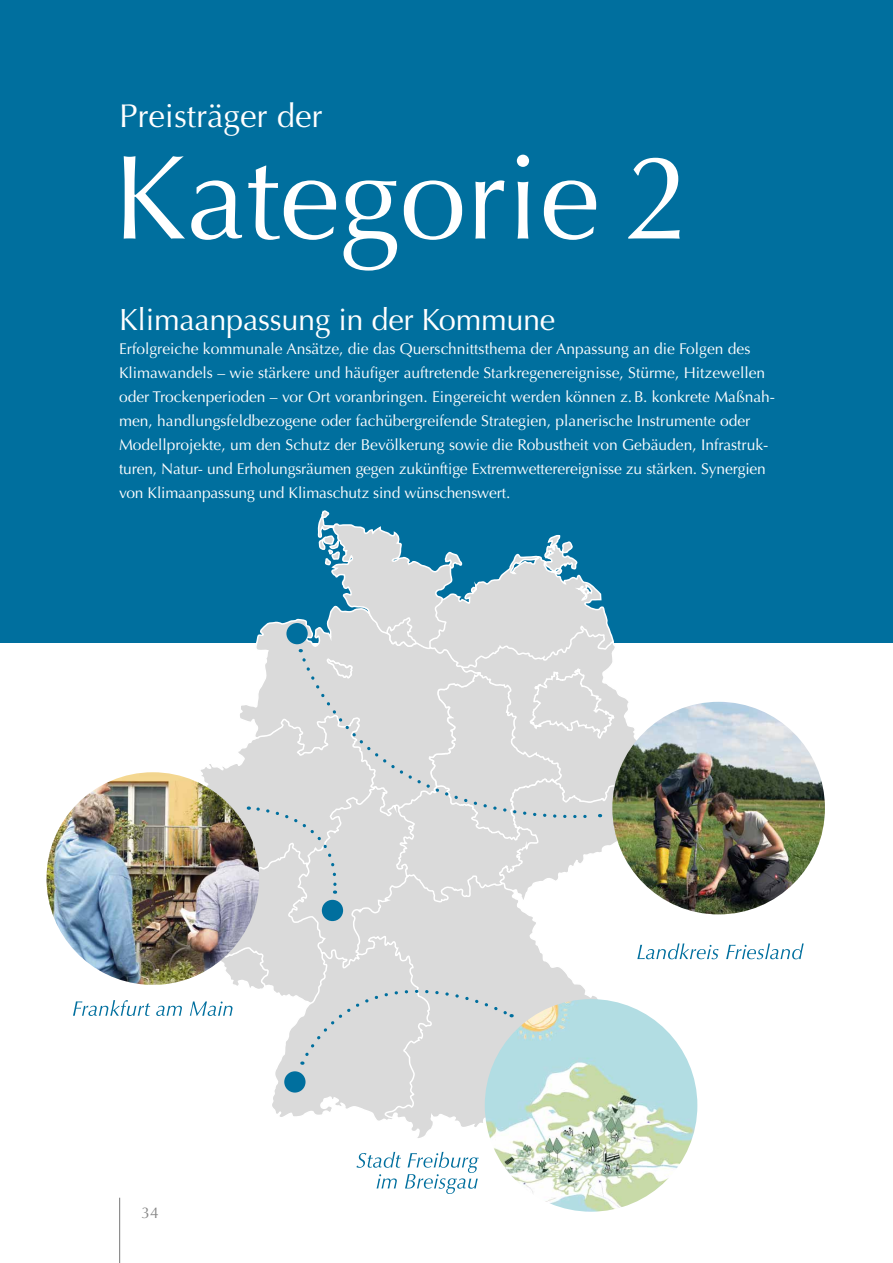
<style>
.page{position:relative;width:893px;height:1263px;background:#fff}
.page>*{position:absolute;margin:0;border:0;box-sizing:border-box;transform-origin:0 0}
.t1{font:120px "Optima";color:#fff}
.t2{font:33px "Optima";color:#fff}
.t3{font:30.75px "Optima";letter-spacing:-.01em;color:#fff}
.t4{font:15.6px/24px "Optima";color:#fff}
.t5{font:15.6px "Optima";color:#878787}
</style>
<div class="page">
<div style="left:0;top:0;width:893px;height:643px;background:#006f9e"></div>
<img style="left:47px;top:772px;width:212px;height:213px;border-radius:104px">
<img style="left:612px;top:702px;width:213px;height:212px;border-radius:106px">
<img style="left:485px;top:999px;width:212px;height:213px;border-radius:106px">
<svg style="left:356px;top:1152px;width:123px;height:42px"></svg>
<svg style="left:73px;top:510px;width:731px;height:613px"></svg>
<hr style="left:119px;top:1198px;width:1px;height:65px;background:#878787">
<h2 class="t2" style="left:119px;top:97px;width:205px">Preisträger der</h2>
<h1 class="t1" style="left:113px;top:128px;width:581px">Kategorie 2</h1>
<h3 class="t3" style="left:119px;top:301px;width:438px">Klimaanpassung in der Kommune</h3>
<p class="t4" style="left:119px;top:337px;width:657px">Erfolgreiche kommunale Ansätze, die das Querschnittsthema der Anpassung an die Folgen des Klimawandels – wie stärkere und häufiger auftretende Starkregenereignisse, Stürme, Hitzewellen oder Trockenperioden – vor Ort voranbringen. Eingereicht werden können z.B. konkrete Maßnah&shy;men, handlungsfeldbezogene oder fachübergreifende Strategien, planerische Instrumente oder Modellprojekte, um den Schutz der Bevölkerung sowie die Robustheit von Gebäuden, Infrastruk&shy;turen, Natur- und Erholungsräumen gegen zukünftige Extremwetterereignisse zu stärken. Synergien von Klimaanpassung und Klimaschutz sind wünschenswert.</p>
<p class="t5" style="left:142px;top:1203px;width:19px">34</p>
</div>
